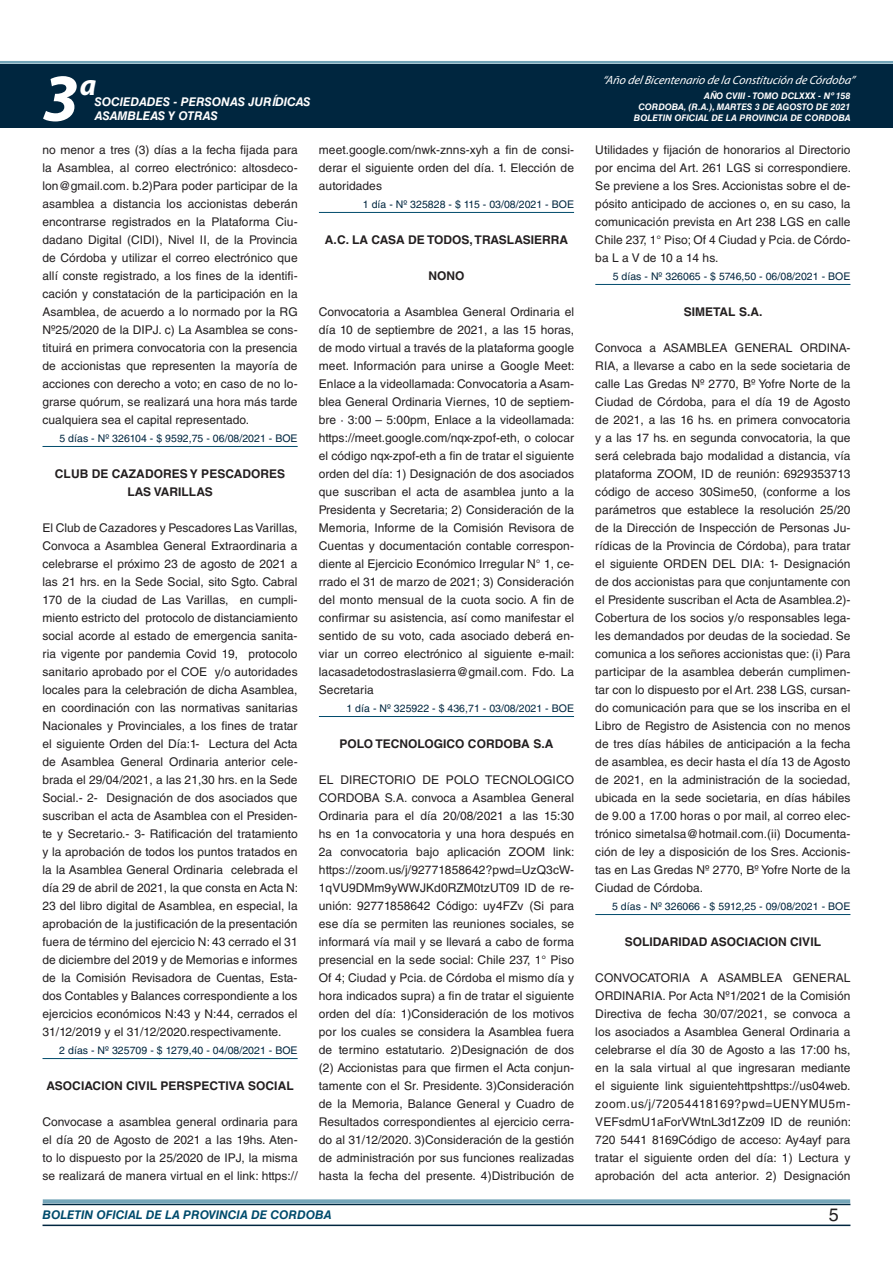
<style>
.page{position:relative;width:893px;height:1263px;background:#fff}
.page>*{position:absolute;margin:0;border:0;box-sizing:border-box;transform-origin:0 0}
.t1{font:italic 700 67.5px "Myriad Pro";color:#fff}
.t2{font:italic 700 30px "Myriad Pro";color:#fff}
.t3{font:18px "Helvetica LT Std";color:#231f20}
.t4{font:12px/18px "Helvetica LT Std";letter-spacing:.005em;color:#231f20;text-align:justify}
.t5{font:700 12px/18px "Helvetica LT Std";letter-spacing:.005em;color:#231f20;text-align:center}
.t6{font:italic 12px "Myriad Pro";color:#fff}
.t7{font:italic 700 12px "Helvetica LT Std";color:#fff}
.t8{font:italic 700 12px "Helvetica LT Std";color:#004b6c}
.t9{font:10.5px "Helvetica LT Std";letter-spacing:.005em;color:#00263f}
.t10{font:italic 700 9px/10.8px "Helvetica LT Std";color:#fff;text-align:right}
</style>
<div class="page">
<div style="left:0;top:61px;width:893px;height:6px;background:#fff;opacity:.75"></div>
<div style="left:0;top:64px;width:893px;height:64px;background:#00263f"></div>
<hr style="left:43px;top:1224px;width:807px;height:2px;background:#00263f">
<div style="left:42px;top:1198px;width:809px;height:8px;background:#fff;opacity:.75"></div>
<hr style="left:43px;top:446px;width:255px;height:1px;background:#004b6c">
<hr style="left:43px;top:1058px;width:255px;height:1px;background:#004b6c">
<hr style="left:319px;top:212px;width:255px;height:1px;background:#004b6c">
<hr style="left:319px;top:716px;width:255px;height:1px;background:#004b6c">
<hr style="left:595px;top:284px;width:255px;height:1px;background:#004b6c">
<hr style="left:595px;top:914px;width:255px;height:1px;background:#004b6c">
<h1 class="t1" style="left:43px;top:54px;width:38px">3</h1>
<h2 class="t2" style="left:80px;top:66px;width:18px">a</h2>
<p class="t7" style="left:95px;top:94px;width:217px">SOCIEDADES - PERSONAS JURÍDICAS</p>
<p class="t7" style="left:95px;top:109px;width:125px">ASAMBLEAS Y OTRAS</p>
<p class="t6" style="left:603px;top:72px;width:254px">“Año delBicentenario de la Constitución de Córdoba”</p>
<p class="t10" style="left:634px;top:91px;width:218px">AÑO CVIII - TOMO DCLXXX - Nº 158<br>CORDOBA, (R.A.), MARTES 3 DE AGOSTO DE 2021<br>BOLETIN OFICIAL DE LA PROVINCIA DE CORDOBA</p>
<p class="t4" style="left:43px;top:141px;width:257px">no menor a tres (3) días a la fecha fijada para la Asamblea, al correo electrónico: altosdeco&shy;lon@gmail.com. b.2)Para poder participar de la asamblea a distancia los accionistas deberán encontrarse registrados en la Plataforma Ciu&shy;dadano Digital (CIDI), Nivel II, de la Provincia de Córdoba y utilizar el correo electrónico que allí conste registrado, a los fines de la identifi&shy;cación y constatación de la participación en la Asamblea, de acuerdo a lo normado por la RG Nº25/2020 de la DIPJ. c) La Asamblea se cons&shy;tituirá en primera convocatoria con la presencia de accionistas que representen la mayoría de acciones con derecho a voto; en caso de no lo&shy;grarse quórum, se realizará una hora más tarde cualquiera sea el capital representado.</p>
<p class="t9" style="left:59px;top:432px;width:240px">5 días - Nº 326104 - $ 9592,75 - 06/08/2021 - BOE</p>
<p class="t5" style="left:55px;top:464px;width:232px">CLUB DE CAZADORES Y PESCADORES<br>LAS VARILLAS</p>
<p class="t4" style="left:43px;top:519px;width:257px">El Club de Cazadores y Pescadores Las Varillas, Convoca a Asamblea General Extraordinaria a celebrarse el próximo 23 de agosto de 2021 a las 21 hrs. en la Sede Social, sito Sgto. Cabral 170 de la ciudad de Las Varillas, en cumpli&shy;miento estricto del protocolo de distanciamiento social acorde al estado de emergencia sanita&shy;ria vigente por pandemia Covid 19, protocolo sanitario aprobado por el COE y/o autoridades locales para la celebración de dicha Asamblea, en coordinación con las normativas sanitarias Nacionales y Provinciales, a los fines de tratar el siguiente Orden del Día:1- Lectura del Acta de Asamblea General Ordinaria anterior cele&shy;brada el 29/04/2021, a las 21,30 hrs. en la Sede Social.- 2- Designación de dos asociados que suscriban el acta de Asamblea con el Presiden&shy;te y Secretario.- 3- Ratificación del tratamiento y la aprobación de todos los puntos tratados en la la Asamblea General Ordinaria celebrada el día 29 de abril de 2021, la que consta en Acta N:<br>23 del libro digital de Asamblea, en especial, la aprobación de la justificación de la presentación fuera de término del ejercicio N: 43 cerrado el 31 de diciembre del 2019 y de Memorias e informes de la Comisión Revisadora de Cuentas, Esta&shy;dos Contables y Balances correspondiente a los ejercicios económicos N:43 y N:44, cerrados el 31/12/2019 y el 31/12/2020.respectivamente.</p>
<p class="t9" style="left:59px;top:1044px;width:240px">2 días - Nº 325709 - $ 1279,40 - 04/08/2021 - BOE</p>
<p class="t5" style="left:46px;top:1076px;width:249px">ASOCIACION CIVIL PERSPECTIVA SOCIAL</p>
<p class="t4" style="left:43px;top:1113px;width:257px">Convocase a asamblea general ordinaria para el día 20 de Agosto de 2021 a las 19hs. Aten&shy;to lo dispuesto por la 25/2020 de IPJ, la misma se realizará de manera virtual en el link: https://</p>
<p class="t4" style="left:319px;top:141px;width:257px">meet.google.com/nwk-znns-xyh a fin de consi&shy;derar el siguiente orden del día. 1. Elección de autoridades</p>
<p class="t9" style="left:363px;top:198px;width:213px">1 día - Nº 325828 - $ 115 - 03/08/2021 - BOE</p>
<p class="t5" style="left:325px;top:230px;width:245px">A.C. LA CASA DE TODOS, TRASLASIERRA</p>
<p class="t5" style="left:428px;top:266px;width:38px">NONO</p>
<p class="t4" style="left:319px;top:303px;width:257px">Convocatoria a Asamblea General Ordinaria el día 10 de septiembre de 2021, a las 15 horas, de modo virtual a través de la plataforma google meet. Información para unirse a Google Meet:<br>Enlace a la videollamada: Convocatoria a Asam&shy;blea General Ordinaria Viernes, 10 de septiem&shy;bre · 3:00 – 5:00pm, Enlace a la videollamada: https://meet.google.com/nqx-zpof-eth, o colocar el código nqx-zpof-eth a fin de tratar el siguiente orden del día: 1) Designación de dos asociados que suscriban el acta de asamblea junto a la Presidenta y Secretaria; 2) Consideración de la Memoria, Informe de la Comisión Revisora de Cuentas y documentación contable correspon&shy;diente al Ejercicio Económico Irregular N° 1, ce&shy;rrado el 31 de marzo de 2021; 3) Consideración del monto mensual de la cuota socio. A fin de confirmar su asistencia, así como manifestar el sentido de su voto, cada asociado deberá en&shy;viar un correo electrónico al siguiente e-mail: lacasadetodostraslasierra@gmail.com. Fdo. La Secretaria</p>
<p class="t9" style="left:346px;top:702px;width:229px">1 día - Nº 325922 - $ 436,71 - 03/08/2021 - BOE</p>
<p class="t5" style="left:340px;top:734px;width:215px">POLO TECNOLOGICO CORDOBA S.A</p>
<p class="t4" style="left:319px;top:771px;width:257px">EL DIRECTORIO DE POLO TECNOLOGICO CORDOBA S.A. convoca a Asamblea General Ordinaria para el día 20/08/2021 a las 15:30 hs en 1a convocatoria y una hora después en 2a convocatoria bajo aplicación ZOOM link: https://zoom.us/j/92771858642?pwd=UzQ3cW-1qVU9DMm9yWWJKd0RZM0tzUT09 ID de re&shy;unión: 92771858642 Código: uy4FZv (Si para ese día se permiten las reuniones sociales, se informará vía mail y se llevará a cabo de forma presencial en la sede social: Chile 237, 1° Piso Of 4; Ciudad y Pcia. de Córdoba el mismo día y hora indicados supra) a fin de tratar el siguiente orden del día: 1)Consideración de los motivos por los cuales se considera la Asamblea fuera de termino estatutario. 2)Designación de dos (2) Accionistas para que firmen el Acta conjun&shy;tamente con el Sr. Presidente. 3)Consideración de la Memoria, Balance General y Cuadro de Resultados correspondientes al ejercicio cerra&shy;do al 31/12/2020. 3)Consideración de la gestión de administración por sus funciones realizadas hasta la fecha del presente. 4)Distribución de</p>
<p class="t4" style="left:595px;top:141px;width:257px">Utilidades y fijación de honorarios al Directorio por encima del Art. 261 LGS si correspondiere.<br>Se previene a los Sres. Accionistas sobre el de&shy;pósito anticipado de acciones o, en su caso, la comunicación prevista en Art 238 LGS en calle Chile 237, 1° Piso; Of 4 Ciudad y Pcia. de Córdo&shy;ba L a V de 10 a 14 hs.</p>
<p class="t9" style="left:613px;top:270px;width:239px">5 días - Nº 326065 - $ 5746,50 - 06/08/2021 - BOE</p>
<p class="t5" style="left:684px;top:302px;width:80px">SIMETAL S.A.</p>
<p class="t4" style="left:595px;top:339px;width:257px">Convoca a ASAMBLEA GENERAL ORDINA-RIA, a llevarse a cabo en la sede societaria de calle Las Gredas Nº 2770, Bº Yofre Norte de la Ciudad de Córdoba, para el día 19 de Agosto de 2021, a las 16 hs. en primera convocatoria y a las 17 hs. en segunda convocatoria, la que será celebrada bajo modalidad a distancia, vía plataforma ZOOM, ID de reunión: 6929353713 código de acceso 30Sime50, (conforme a los parámetros que establece la resolución 25/20 de la Dirección de Inspección de Personas Ju&shy;rídicas de la Provincia de Córdoba), para tratar el siguiente ORDEN DEL DIA: 1- Designación de dos accionistas para que conjuntamente con el Presidente suscriban el Acta de Asamblea.2)- Cobertura de los socios y/o responsables lega&shy;les demandados por deudas de la sociedad. Se comunica a los señores accionistas que: (i) Para participar de la asamblea deberán cumplimen&shy;tar con lo dispuesto por el Art. 238 LGS, cursan&shy;do comunicación para que se los inscriba en el Libro de Registro de Asistencia con no menos de tres días hábiles de anticipación a la fecha de asamblea, es decir hasta el día 13 de Agosto de 2021, en la administración de la sociedad, ubicada en la sede societaria, en días hábiles de 9.00 a 17.00 horas o por mail, al correo elec&shy;trónico simetalsa@hotmail.com.(ii) Documenta&shy;ción de ley a disposición de los Sres. Accionis&shy;tas en Las Gredas Nº 2770, Bº Yofre Norte de la Ciudad de Córdoba.</p>
<p class="t9" style="left:612px;top:900px;width:240px">5 días - Nº 326066 - $ 5912,25 - 09/08/2021 - BOE</p>
<p class="t5" style="left:625px;top:932px;width:198px">SOLIDARIDAD ASOCIACION CIVIL</p>
<p class="t4" style="left:595px;top:969px;width:257px">CONVOCATORIA A ASAMBLEA GENERAL ORDINARIA. Por Acta Nº1/2021 de la Comisión Directiva de fecha 30/07/2021, se convoca a los asociados a Asamblea General Ordinaria a celebrarse el día 30 de Agosto a las 17:00 hs, en la sala virtual al que ingresaran mediante el siguiente link siguientehttpshttps://us04web. zoom.us/j/72054418169?pwd=UENYMU5m-VEFsdmU1aForVWtnL3d1Zz09 ID de reunión:<br>720 5441 8169Código de acceso: Ay4ayf para tratar el siguiente orden del día: 1) Lectura y aprobación del acta anterior. 2) Designación</p>
<p class="t8" style="left:43px;top:1208px;width:290px">BOLETIN OFICIAL DE LA PROVINCIA DE CORDOBA</p>
<h3 class="t3" style="left:829px;top:1204px;width:12px">5</h3>
</div>
